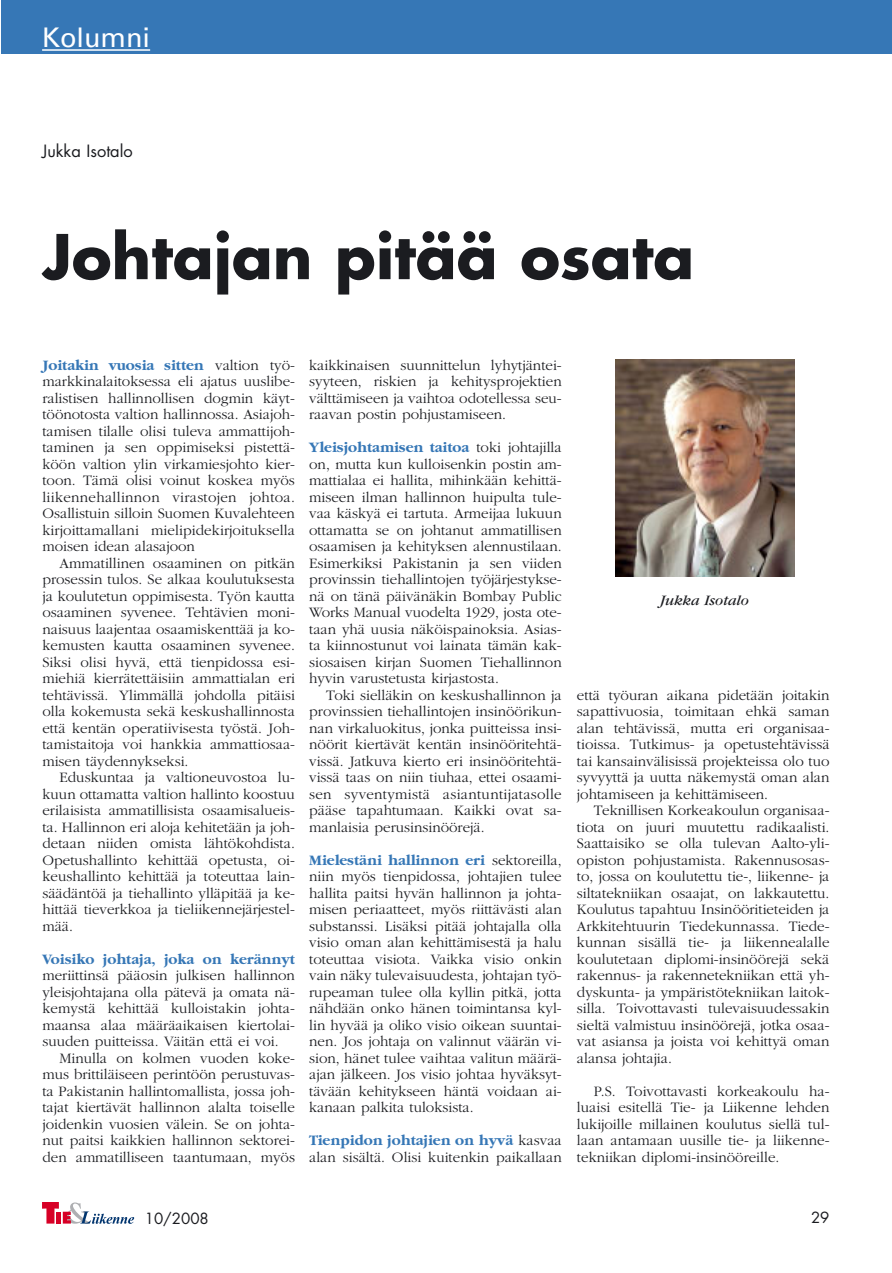
<style>
.page{position:relative;width:892px;height:1273px;background:#fff}
.page>*{position:absolute;margin:0;border:0;box-sizing:border-box;transform-origin:0 0}
.t1{font:700 60px "Futura";color:#1b1c20}
.t2{font:27px "Univers";color:#fff}
.t3{font:16.5px "Futura";color:#1b1c20}
.t4{font:300 15px/16.5px "Garamond";color:#1b1c20;text-align:justify}
.t5{font:700 15px "Garamond";color:#3677b6}
.t6{font:italic 15px "Garamond";color:#1b1c20}
.t7{font:15px "Futura";color:#1b1c20}
.s1{font-weight:700;color:#3677b6}
</style>
<div class="page">
<svg style="left:42px;top:1202px;width:92px;height:21px"></svg>
<div style="left:1px;top:0;width:890px;height:54px;background:#3677b6"></div>
<hr style="left:42px;top:49px;width:108px;height:2px;background:#fff">
<img style="left:615px;top:359px;width:179px;height:217px">
<h2 class="t2" style="left:42px;top:28px;width:109px">Kolumni</h2>
<p class="t3" style="left:42px;top:143px;width:92px">Jukka Isotalo</p>
<h1 class="t1" style="left:42px;top:229px;width:653px">Johtajan pitää osata</h1>
<p class="t4" style="left:42px;top:358px;width:254px"><span class="s1">Joitakin vuosia sitten</span> valtion työ&shy;markkinalaitoksessa eli ajatus uuslibe&shy;ralistisen hallinnollisen dogmin käyt&shy;töönotosta valtion hallinnossa. Asiajoh&shy;tamisen tilalle olisi tuleva ammattijoh&shy;taminen ja sen oppimiseksi pistettä&shy;köön valtion ylin virkamiesjohto kier&shy;toon. Tämä olisi voinut koskea myös liikennehallinnon virastojen johtoa.<br>Osallistuin silloin Suomen Kuvalehteen kirjoittamallani mielipidekirjoituksella moisen idean alasajoon</p>
<p class="t4" style="left:42px;top:556px;width:254px;text-indent:17px">Ammatillinen osaaminen on pitkän prosessin tulos. Se alkaa koulutuksesta ja koulutetun oppimisesta. Työn kautta osaaminen syvenee. Tehtävien moni&shy;naisuus laajentaa osaamiskenttää ja ko&shy;kemusten kautta osaaminen syvenee.<br>Siksi olisi hyvä, että tienpidossa esi&shy;miehiä kierrätettäisiin ammattialan eri tehtävissä. Ylimmällä johdolla pitäisi olla kokemusta sekä keskushallinnosta että kentän operatiivisesta työstä. Joh&shy;tamistaitoja voi hankkia ammattiosaa&shy;misen täydennykseksi.</p>
<p class="t4" style="left:42px;top:770px;width:254px;text-indent:17px">Eduskuntaa ja valtioneuvostoa lu&shy;kuun ottamatta valtion hallinto koostuu erilaisista ammatillisista osaamisalueis&shy;ta. Hallinnon eri aloja kehitetään ja joh&shy;detaan niiden omista lähtökohdista.<br>Opetushallinto kehittää opetusta, oi&shy;keushallinto kehittää ja toteuttaa lain&shy;säädäntöä ja tiehallinto ylläpitää ja ke&shy;hittää tieverkkoa ja tieliikennejärjestel&shy;mää.</p>
<p class="t5" style="left:42px;top:953px;width:254px">Voisiko johtaja, joka on kerännyt</p>
<p class="t4" style="left:42px;top:968px;width:254px">meriittinsä pääosin julkisen hallinnon yleisjohtajana olla pätevä ja omata nä&shy;kemystä kehittää kulloistakin johta&shy;maansa alaa määräaikaisen kiertolai&shy;suuden puitteissa. Väitän että ei voi.</p>
<p class="t4" style="left:42px;top:1051px;width:254px;text-indent:17px">Minulla on kolmen vuoden koke&shy;mus brittiläiseen perintöön perustuvas&shy;ta Pakistanin hallintomallista, jossa joh&shy;tajat kiertävät hallinnon alalta toiselle joidenkin vuosien välein. Se on johta&shy;nut paitsi kaikkien hallinnon sektorei&shy;den ammatilliseen taantumaan, myös</p>
<p class="t4" style="left:309px;top:358px;width:254px">kaikkinaisen suunnittelun lyhytjäntei&shy;syyteen, riskien ja kehitysprojektien välttämiseen ja vaihtoa odotellessa seu&shy;raavan postin pohjustamiseen.</p>
<p class="t4" style="left:309px;top:440px;width:254px"><span class="s1">Yleisjohtamisen taitoa</span> toki johtajilla on, mutta kun kulloisenkin postin am&shy;mattialaa ei hallita, mihinkään kehittä&shy;miseen ilman hallinnon huipulta tule&shy;vaa käskyä ei tartuta. Armeijaa lukuun ottamatta se on johtanut ammatillisen osaamisen ja kehityksen alennustilaan.<br>Esimerkiksi Pakistanin ja sen viiden provinssin tiehallintojen työjärjestykse&shy;nä on tänä päivänäkin Bombay Public Works Manual vuodelta 1929, josta ote&shy;taan yhä uusia näköispainoksia. Asias&shy;ta kiinnostunut voi lainata tämän kak&shy;siosaisen kirjan Suomen Tiehallinnon hyvin varustetusta kirjastosta.</p>
<p class="t4" style="left:309px;top:688px;width:254px;text-indent:17px">Toki sielläkin on keskushallinnon ja provinssien tiehallintojen insinöörikun&shy;nan virkaluokitus, jonka puitteissa insi&shy;nöörit kiertävät kentän insinööritehtä&shy;vissä. Jatkuva kierto eri insinööritehtä&shy;vissä taas on niin tiuhaa, ettei osaami&shy;sen syventymistä asiantuntijatasolle pääse tapahtumaan. Kaikki ovat sa&shy;manlaisia perusinsinöörejä.</p>
<p class="t4" style="left:309px;top:853px;width:254px"><span class="s1">Mielestäni hallinnon eri</span> sektoreilla, niin myös tienpidossa, johtajien tulee hallita paitsi hyvän hallinnon ja johta&shy;misen periaatteet, myös riittävästi alan substanssi. Lisäksi pitää johtajalla olla visio oman alan kehittämisestä ja halu toteuttaa visiota. Vaikka visio onkin vain näky tulevaisuudesta, johtajan työ&shy;rupeaman tulee olla kyllin pitkä, jotta nähdään onko hänen toimintansa kyl&shy;lin hyvää ja oliko visio oikean suuntai&shy;nen. Jos johtaja on valinnut väärän vi&shy;sion, hänet tulee vaihtaa valitun määrä&shy;ajan jälkeen. Jos visio johtaa hyväksyt&shy;tävään kehitykseen häntä voidaan ai&shy;kanaan palkita tuloksista.</p>
<p class="t4" style="left:309px;top:1133px;width:254px"><span class="s1">Tienpidon johtajien on hyvä</span> kasvaa alan sisältä. Olisi kuitenkin paikallaan</p>
<p class="t6" style="left:660px;top:595px;width:90px">Jukka Isotalo</p>
<p class="t4" style="left:577px;top:688px;width:254px">että työuran aikana pidetään joitakin sapattivuosia, toimitaan ehkä saman alan tehtävissä, mutta eri organisaa&shy;tioissa. Tutkimus- ja opetustehtävissä tai kansainvälisissä projekteissa olo tuo syvyyttä ja uutta näkemystä oman alan johtamiseen ja kehittämiseen.</p>
<p class="t4" style="left:577px;top:803px;width:254px;text-indent:17px">Teknillisen Korkeakoulun organisaa&shy;tiota on juuri muutettu radikaalisti.<br>Saattaisiko se olla tulevan Aalto-yli&shy;opiston pohjustamista. Rakennusosas&shy;to, jossa on koulutettu tie-, liikenne- ja siltatekniikan osaajat, on lakkautettu.<br>Koulutus tapahtuu Insinööritieteiden ja Arkkitehtuurin Tiedekunnassa. Tiede&shy;kunnan sisällä tie- ja liikennealalle koulutetaan diplomi-insinöörejä sekä rakennus- ja rakennetekniikan että yh&shy;dyskunta- ja ympäristötekniikan laitok&shy;silla. Toivottavasti tulevaisuudessakin sieltä valmistuu insinöörejä, jotka osaa&shy;vat asiansa ja joista voi kehittyä oman alansa johtajia.</p>
<p class="t4" style="left:577px;top:1084px;width:254px;text-indent:17px">P.S. Toivottavasti korkeakoulu ha&shy;luaisi esitellä Tie- ja Liikenne lehden lukijoille millainen koulutus siellä tul&shy;laan antamaan uusille tie- ja liikenne&shy;tekniikan diplomi-insinööreille.</p>
<p class="t7" style="left:145px;top:1211px;width:65px">10/2008</p>
<p class="t7" style="left:811px;top:1210px;width:20px">29</p>
</div>
